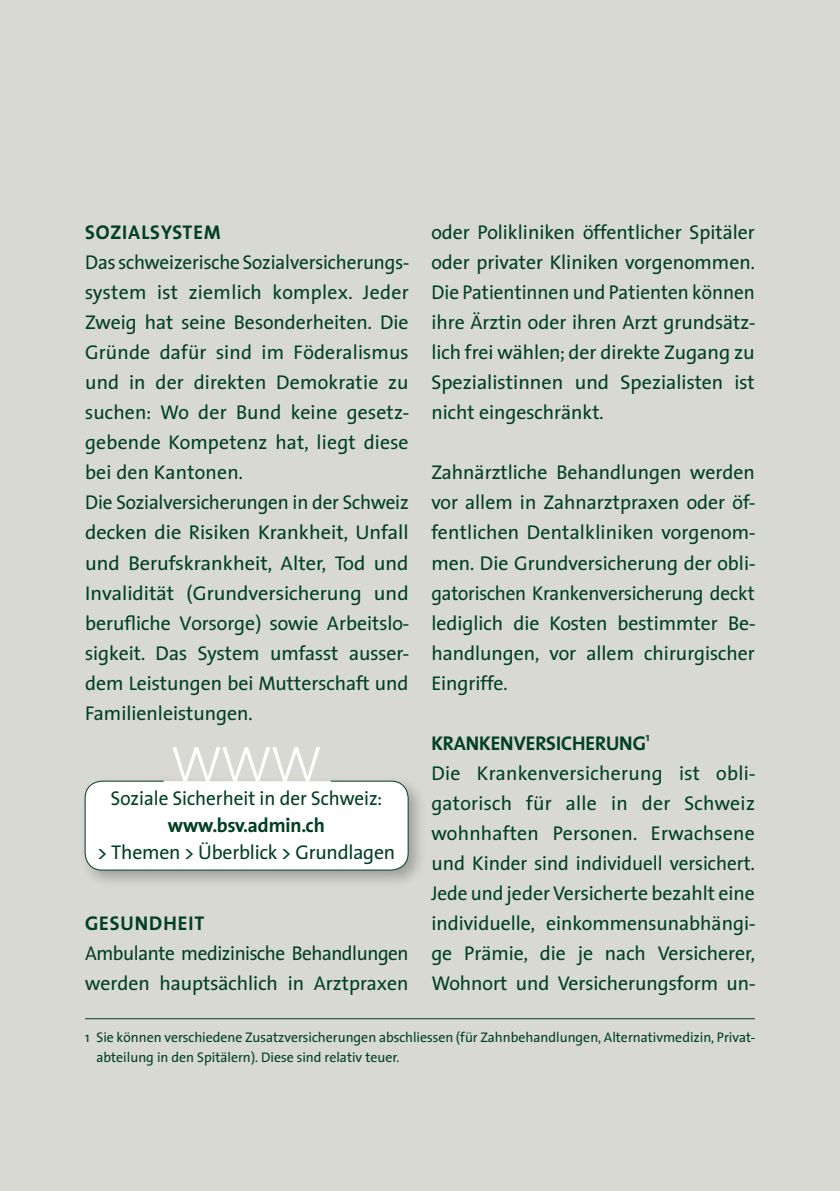
<style>
.page{position:relative;width:840px;height:1191px;background:#fff}
.page>*{position:absolute;margin:0;border:0;box-sizing:border-box;transform-origin:0 0}
.t1{font:300 70px "DIN";color:#fff}
.t2{font:20px/30px "Thesis Sans";color:#003f22}
.t3{font:20px/30px "Thesis Sans";letter-spacing:-.02em;color:#003f22}
.t4{font:700 20px "Thesis Sans";letter-spacing:.05em;color:#003f22}
.t5{font:700 20px "Thesis Sans";color:#003f22}
.t6{font:14px/20px "Thesis Sans";color:#003f22}
.s1{font-weight:700}
</style>
<div class="page">
<div style="left:0;top:0;width:839px;height:1191px;background:#d7d9d2"></div>
<hr style="left:85px;top:1018px;width:669px;height:1px;background:#003f22">
<div style="left:77px;top:773px;width:348px;height:114px;background:#1a171c;opacity:.3"></div>
<div style="left:85px;top:780px;width:323px;height:90px;background:#fff;border:1px solid #003f22;border-radius:17px"></div>
<p class="t4" style="left:85px;top:222px;width:122px">SOZIALSYSTEM</p>
<p class="t2" style="left:85px;top:249px;width:325px">Das schweizerische Sozialversicherungs&shy;system ist ziemlich komplex. Jeder Zweig hat seine Besonderheiten. Die Gründe dafür sind im Föderalismus und in der direkten Demokratie zu suchen: Wo der Bund keine gesetz&shy;gebende Kompetenz hat, liegt diese bei den Kantonen.<br>Die Sozialversicherungen in der Schweiz decken die Risiken Krankheit, Unfall und Berufskrankheit, Alter, Tod und Invalidität (Grundversicherung und berufliche Vorsorge) sowie Arbeitslo&shy;sigkeit. Das System umfasst ausser&shy;dem Leistungen bei Mutterschaft und Familienleistungen.</p>
<h1 class="t1" style="left:171px;top:712px;width:151px">www</h1>
<p class="t2" style="left:111px;top:784px;width:272px">Soziale Sicherheit in der Schweiz:</p>
<p class="t5" style="left:168px;top:814px;width:158px">WWW.BSV.ADMIN.CH</p>
<p class="t2" style="left:97px;top:838px;width:299px">&gt; Themen &gt; Überblick &gt; Grundlagen</p>
<p class="t4" style="left:85px;top:912px;width:121px">GESUNDHEIT</p>
<p class="t3" style="left:85px;top:939px;width:325px">Ambulante medizinische Behandlungen werden hauptsächlich in Arztpraxen</p>
<p class="t2" style="left:431px;top:219px;width:325px;text-align:justify">oder Polikliniken öffentlicher Spitäler oder privater Kliniken vorgenommen.<br>Die Patientinnen und Patienten können ihre Ärztin oder ihren Arzt grundsätz&shy;lich frei wählen; der direkte Zugang zu Spezialistinnen und Spezialisten ist nicht eingeschränkt.</p>
<p class="t2" style="left:431px;top:459px;width:325px;text-align:justify">Zahnärztliche Behandlungen werden vor allem in Zahnarztpraxen oder öf&shy;fentlichen Dentalkliniken vorgenom&shy;men. Die Grundversicherung der obli&shy;gatorischen Krankenversicherung deckt lediglich die Kosten bestimmter Be&shy;handlungen, vor allem chirurgischer Eingriffe.</p>
<p class="t2" style="left:431px;top:729px;width:325px"><span class="s1">KRANKENVERSICHERUNG</span><sup>1<br></sup>Die Krankenversicherung ist obli&shy;gatorisch für alle in der Schweiz wohnhaften Personen. Erwachsene und Kinder sind individuell versichert.<br>Jede und jeder Versicherte bezahlt eine individuelle, einkommensunabhängi&shy;ge Prämie, die je nach Versicherer, Wohnort und Versicherungsform un-</p>
<p class="t6" style="left:96px;top:1028px;width:658px;text-indent:-11px">1 Sie können verschiedene Zusatzversicherungen abschliessen (für Zahnbehandlungen, Alternativmedizin, Privat&shy;abteilung in den Spitälern). Diese sind relativ teuer.</p>
</div>
